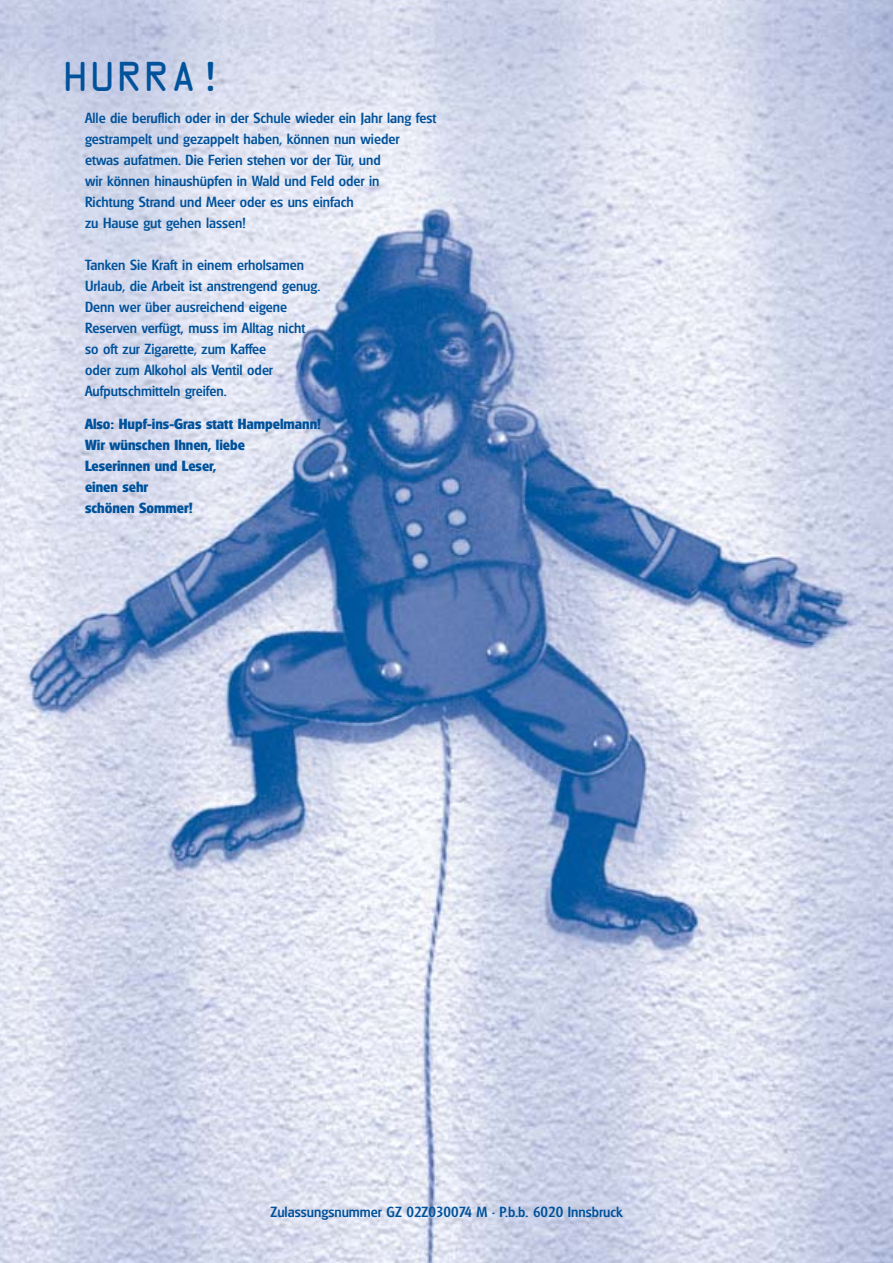
<style>
.page{position:relative;width:893px;height:1263px;background:#fff}
.page>*{position:absolute;margin:0;border:0;box-sizing:border-box;transform-origin:0 0}
.t1{font:37.5px "OCRA";color:#00529b}
.t2{font:500 14.25px/21px "Glasgow";color:#00529b}
.t3{font:700 14.25px/21px "Glasgow";color:#00529b}
</style>
<div class="page">
<img style="left:0;top:0;width:892px;height:1263px">
<h1 class="t1" style="left:62px;top:64px;width:163px">HURRA!</h1>
<p class="t2" style="left:85px;top:108px;width:353px">Alle die beruflich oder in der Schule wieder ein Jahr lang fest gestrampelt und gezappelt haben, können nun wieder etwas aufatmen. Die Ferien stehen vor der Tür, und<br>wir können hinaushüpfen in Wald und Feld oder in<br>Richtung Strand und Meer oder es uns einfach<br>zu Hause gut gehen lassen!</p>
<p class="t2" style="left:85px;top:255px;width:237px">Tanken Sie Kraft in einem erholsamen Urlaub, die Arbeit ist anstrengend genug.<br>Denn wer über ausreichend eigene Reserven verfügt, muss im Alltag nicht so oft zur Zigarette, zum Kaffee<br>oder zum Alkohol als Ventil oder Aufputschmitteln greifen.</p>
<p class="t3" style="left:85px;top:415px;width:238px">Also: Hupf-ins-Gras statt Hampelmann!<br>Wir wünschen Ihnen, liebe<br>Leserinnen und Leser,<br>einen sehr<br>schönen Sommer!</p>
<p class="t2" style="left:270px;top:1203px;width:354px">Zulassungsnummer GZ 02Z030074 M · P.b.b. 6020 Innsbruck</p>
</div>
